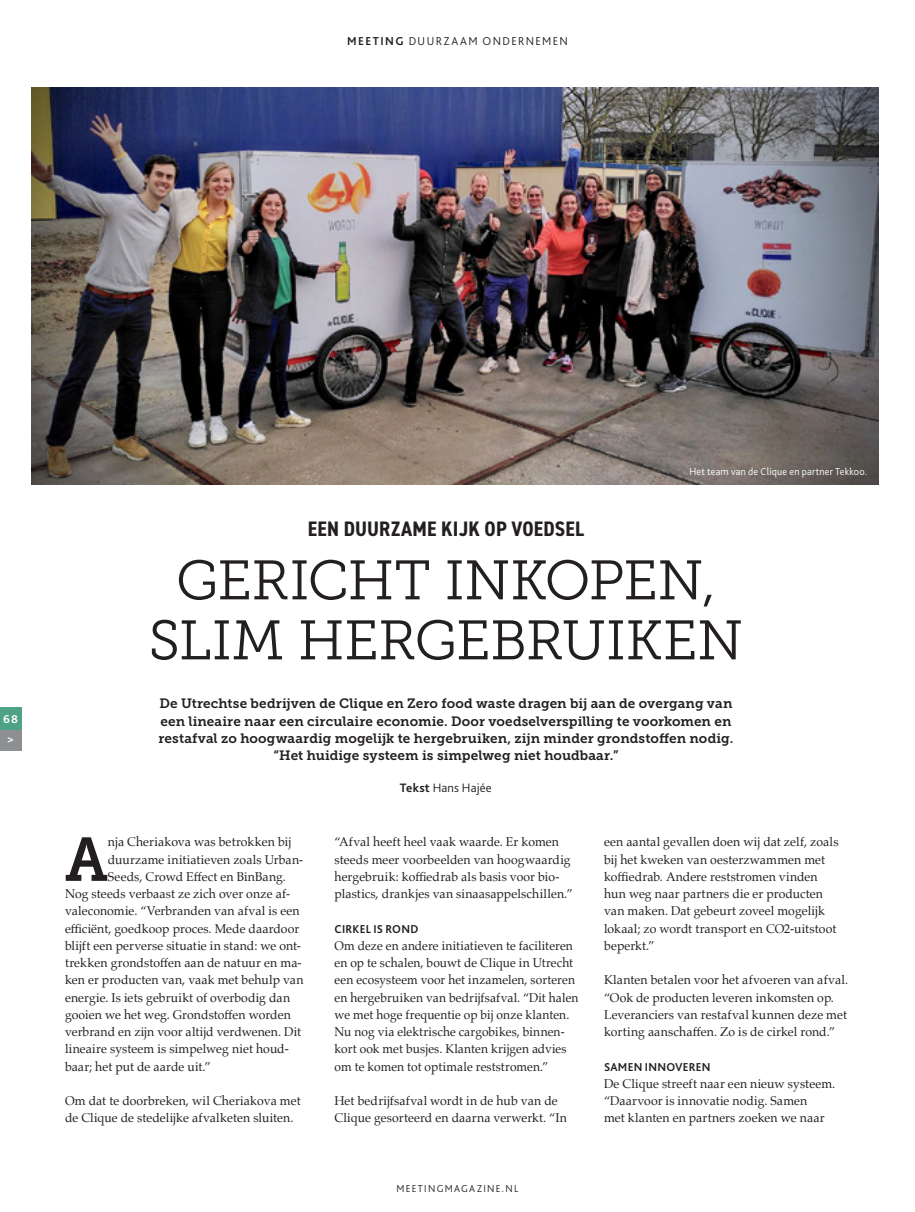
<style>
.page{position:relative;width:915px;height:1212px;background:#fff}
.page>*{position:absolute;margin:0;border:0;box-sizing:border-box;transform-origin:0 0}
.t1{font:61.35px "Museo Slab 700";color:#231f20;scale:.96 1}
.t2{font:55.5px/60px "Museo Slab 300";letter-spacing:-.01em;color:#231f20;text-align:center}
.t3{font:700 condensed 21px "DIN2014";letter-spacing:.01em;color:#231f20}
.t4{font:13.5px/17.2px "Museo Slab 700";letter-spacing:.005em;color:#231f20;text-align:center}
.t5{font:12.75px/17.2px "Palatino";letter-spacing:.01em;color:#231f20;scale:.96 1}
.t6{font:12.75px/17.2px "Palatino";letter-spacing:.01em;color:#231f20;scale:.94 1}
.t7{font:300 12.75px "Bliss 2";letter-spacing:.015em;color:#231f20}
.t8{font:700 12px "Bliss 2";letter-spacing:.02em;color:#231f20;scale:.96 1}
.t9{font:300 12px "Bliss 2";letter-spacing:.12em;color:#231f20}
.t10{font:700 12px/20.7px "Bliss 2";color:#fff;text-align:center}
.t11{font:300 10.5px "Bliss 2";letter-spacing:.02em;color:#fff}
.t12{font:300 10.5px "Bliss 2";letter-spacing:.125em;color:#231f20}
.s1{font-weight:700}
</style>
<div class="page">
<div style="left:0;top:728px;width:21px;height:22px;background:#8d8f92"></div>
<div style="left:0;top:707px;width:21px;height:22px;background:#4ea288"></div>
<img style="left:32px;top:87px;width:846px;height:397px">
<p class="t9" style="left:347px;top:33px;width:222px"><span class="s1">MEETING</span> DUURZAAM ONDERNEMEN</p>
<p class="t10" style="left:3px;top:708px;width:16px">68 &gt;</p>
<h3 class="t3" style="left:308px;top:515px;width:277px">EEN DUURZAME KIJK OP VOEDSEL</h3>
<p class="t11" style="left:689px;top:465px;width:179px">Het team van de Clique en partner Tekkoo.</p>
<h2 class="t2" style="left:148px;top:551px;width:596px">GERICHT INKOPEN,<br>SLIM HERGEBRUIKEN</h2>
<p class="t4" style="left:158px;top:695px;width:576px">De Utrechtse bedrijven de Clique en Zero food waste dragen bij aan de overgang van een lineaire naar een circulaire economie. Door voedselverspilling te voorkomen en restafval zo hoogwaardig mogelijk te hergebruiken, zijn minder grondstoffen nodig. “Het huidige systeem is simpelweg niet houdbaar.”</p>
<p class="t7" style="left:400px;top:779px;width:93px"><span class="s1">Tekst</span> Hans Hajée</p>
<h1 class="t1" style="left:65px;top:825px;width:46px">A</h1>
<p class="t5" style="left:108px;top:833px;width:192px">nja Cheriakova was betrokken bij</p>
<p class="t5" style="left:108px;top:850px;width:205px">duurzame initiatieven zoals Urban-</p>
<p class="t5" style="left:108px;top:868px;width:187px">Seeds, Crowd Effect en BinBang.</p>
<p class="t5" style="left:65px;top:885px;width:236px">Nog steeds verbaast ze zich over onze af-</p>
<p class="t5" style="left:65px;top:902px;width:246px">valeconomie. “Verbranden van afval is een</p>
<p class="t5" style="left:65px;top:919px;width:245px">efficiënt, goedkoop proces. Mede daardoor</p>
<p class="t5" style="left:65px;top:937px;width:247px">blijft een perverse situatie in stand: we ont-</p>
<p class="t5" style="left:65px;top:954px;width:248px">trekken grondstoffen aan de natuur en ma-</p>
<p class="t5" style="left:65px;top:971px;width:250px">ken er producten van, vaak met behulp van</p>
<p class="t5" style="left:65px;top:988px;width:236px">energie. Is iets gebruikt of overbodig dan</p>
<p class="t5" style="left:65px;top:1006px;width:236px">gooien we het weg. Grondstoffen worden</p>
<p class="t5" style="left:65px;top:1023px;width:247px">verbrand en zijn voor altijd verdwenen. Dit</p>
<p class="t5" style="left:65px;top:1040px;width:234px">lineaire systeem is simpelweg niet houd-</p>
<p class="t5" style="left:65px;top:1057px;width:154px">baar; het put de aarde uit.”</p>
<p class="t5" style="left:65px;top:1092px;width:247px">Om dat te doorbreken, wil Cheriakova met de Clique de stedelijke afvalketen sluiten.</p>
<p class="t5" style="left:334px;top:833px;width:250px">“Afval heeft heel vaak waarde. Er komen steeds meer voorbeelden van hoogwaardig hergebruik: koffiedrab als basis voor bio&shy;plastics, drankjes van sinaasappelschillen.”</p>
<p class="t8" style="left:334px;top:921px;width:89px">CIRKEL IS ROND</p>
<p class="t6" style="left:334px;top:937px;width:261px">Om deze en andere initiatieven te faciliteren en op te schalen, bouwt de Clique in Utrecht een ecosysteem voor het inzamelen, sorteren en hergebruiken van bedrijfsafval. “Dit halen we met hoge frequentie op bij onze klanten.<br>Nu nog via elektrische cargobikes, binnen&shy;kort ook met busjes. Klanten krijgen advies om te komen tot optimale reststromen.”</p>
<p class="t5" style="left:334px;top:1092px;width:243px">Het bedrijfsafval wordt in de hub van de<br>Clique gesorteerd en daarna verwerkt. “In</p>
<p class="t12" style="left:396px;top:1182px;width:123px">MEETINGMAGAZINE.NL</p>
<p class="t5" style="left:604px;top:833px;width:246px">een aantal gevallen doen wij dat zelf, zoals bij het kweken van oesterzwammen met koffiedrab. Andere reststromen vinden hun weg naar partners die er producten van maken. Dat gebeurt zoveel mogelijk lokaal; zo wordt transport en CO2-uitstoot beperkt.”</p>
<p class="t5" style="left:604px;top:971px;width:255px">Klanten betalen voor het afvoeren van afval. “Ook de producten leveren inkomsten op.<br>Leveranciers van restafval kunnen deze met korting aanschaffen. Zo is de cirkel rond.”</p>
<p class="t8" style="left:604px;top:1059px;width:112px">SAMEN INNOVEREN</p>
<p class="t5" style="left:604px;top:1075px;width:242px">De Clique streeft naar een nieuw systeem. “Daarvoor is innovatie nodig. Samen<br>met klanten en partners zoeken we naar</p>
</div>
